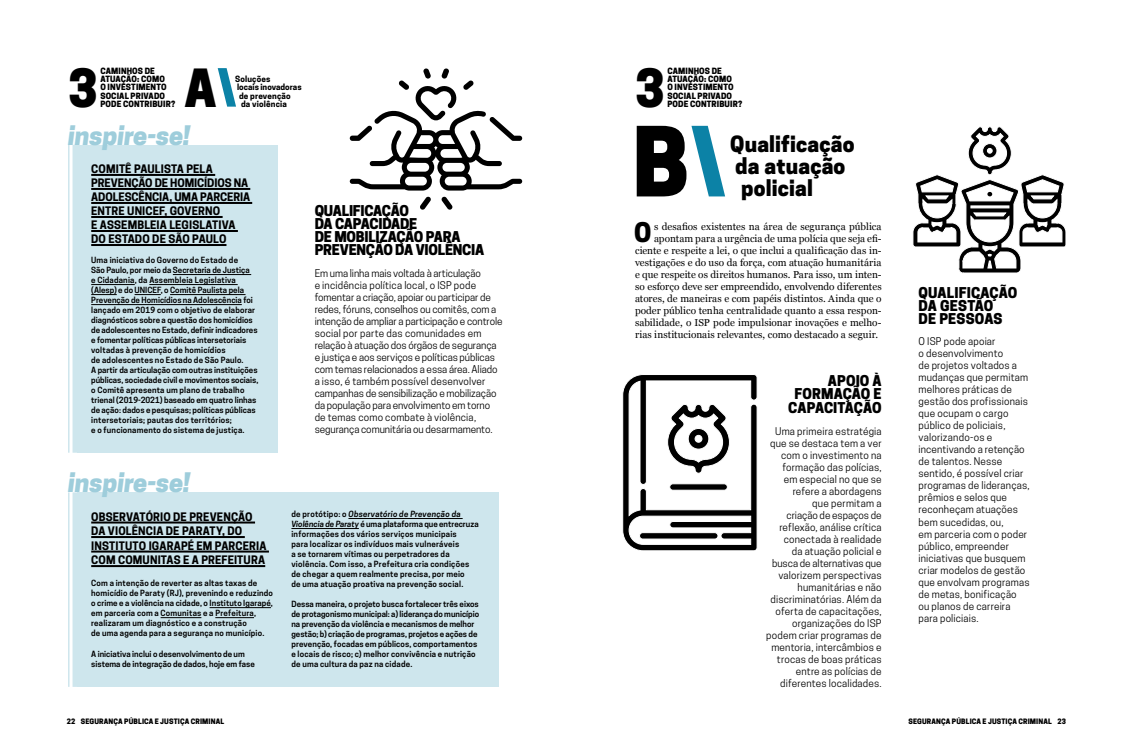
<style>
.page{position:relative;width:1134px;height:755px;background:#fff}
.page>*{position:absolute;margin:0;border:0;box-sizing:border-box;transform-origin:0 0}
.t1{font:800 90.4px "Cooper Hewitt";color:#000}
.t2{font:800 49.3px "Cooper Hewitt";color:#000}
.t3{font:800 25.4px "Cooper Hewitt";color:#000}
.t4{font:italic 800 25.3px "Cooper Hewitt";letter-spacing:-.01em;color:#9ecddb}
.t5{font:800 21px/22px "Cooper Hewitt";letter-spacing:.01em;color:#000}
.t6{font:800 14px/13px "Cooper Hewitt";letter-spacing:-.01em;color:#000;text-align:right}
.t7{font:800 14px/13px "Cooper Hewitt";letter-spacing:.01em;color:#000}
.t8{font:700 11px/14px "Cooper Hewitt";letter-spacing:.01em;color:#000}
.t9{font:10px/12px "Cooper Hewitt";letter-spacing:.015em;color:#000}
.t10{font:10px/12px "Cooper Hewitt";letter-spacing:-.005em;color:#000}
.t11{font:10px "Georgia";letter-spacing:.005em;color:#000}
.t12{font:800 8.1px/8.1px "Cooper Hewitt";letter-spacing:.015em;color:#000}
.t13{font:700 8.1px/8.1px "Cooper Hewitt";letter-spacing:.02em;color:#000}
.t14{font:600 8px/10px "Cooper Hewitt";letter-spacing:.015em;color:#000}
.t15{font:800 7px "Cooper Hewitt";letter-spacing:.02em;color:#000}
.s1{font-style:italic}
</style>
<div class="page">
<hr style="left:73px;top:145px;width:4px;height:307px;background:#cee6ed">
<hr style="left:68px;top:145px;width:2px;height:307px;background:#cee6ed">
<div style="left:77px;top:145px;width:201px;height:307px;background:#cee6ed"></div>
<hr style="left:73px;top:492px;width:4px;height:194px;background:#cee6ed">
<hr style="left:68px;top:492px;width:2px;height:194px;background:#cee6ed">
<div style="left:77px;top:492px;width:422px;height:194px;background:#cee6ed"></div>
<svg style="left:913px;top:126px;width:153px;height:147px"></svg>
<svg style="left:622px;top:374px;width:135px;height:177px"></svg>
<svg style="left:350px;top:68px;width:172px;height:122px"></svg>
<svg style="left:420px;top:196px;width:11px;height:13px"></svg>
<svg style="left:441px;top:196px;width:12px;height:13px"></svg>
<svg style="left:218px;top:68px;width:18px;height:39px"></svg>
<hr style="left:91px;top:174px;width:124px;height:2px;background:#000">
<hr style="left:91px;top:188px;width:159px;height:2px;background:#000">
<hr style="left:91px;top:202px;width:161px;height:2px;background:#000">
<hr style="left:91px;top:216px;width:132px;height:2px;background:#000">
<hr style="left:91px;top:230px;width:147px;height:2px;background:#000">
<hr style="left:91px;top:244px;width:135px;height:2px;background:#000">
<hr style="left:173px;top:274px;width:78px;height:1px;background:#000">
<hr style="left:91px;top:284px;width:44px;height:1px;background:#000">
<hr style="left:149px;top:284px;width:89px;height:1px;background:#000">
<svg style="left:91px;top:294px;width:26px;height:1px"></svg>
<svg style="left:135px;top:294px;width:26px;height:1px"></svg>
<hr style="left:170px;top:294px;width:76px;height:1px;background:#000">
<hr style="left:91px;top:304px;width:151px;height:1px;background:#000">
<hr style="left:91px;top:521px;width:164px;height:2px;background:#000">
<hr style="left:91px;top:535px;width:154px;height:2px;background:#000">
<hr style="left:91px;top:550px;width:178px;height:2px;background:#000">
<hr style="left:91px;top:564px;width:174px;height:2px;background:#000">
<hr style="left:210px;top:606px;width:61px;height:1px;background:#000">
<hr style="left:161px;top:616px;width:40px;height:1px;background:#000">
<hr style="left:215px;top:616px;width:39px;height:1px;background:#000">
<hr style="left:348px;top:517px;width:115px;height:1px;background:#000">
<hr style="left:291px;top:527px;width:68px;height:1px;background:#000">
<svg style="left:691px;top:126px;width:34px;height:70px"></svg>
<h2 class="t2" style="left:68px;top:59px;width:31px">3</h2>
<p class="t12" style="left:100px;top:67px;width:68px">CAMINHOS DE<br>ATUAÇÃO: COMO<br>O INVESTIMENTO<br>SOCIAL PRIVADO</p>
<p class="t12" style="left:100px;top:99px;width:76px">PODE CONTRIBUIR?</p>
<h2 class="t2" style="left:184px;top:59px;width:34px">A</h2>
<h3 class="t4" style="left:68px;top:120px;width:124px">inspire-se!</h3>
<p class="t13" style="left:235px;top:75px;width:68px">Soluções<br>locais inovadoras de prevenção</p>
<p class="t13" style="left:241px;top:99px;width:47px">da violência</p>
<h3 class="t8" style="left:91px;top:162px;width:160px">COMITÊ PAULISTA PELA<br>PREVENÇÃO DE HOMICÍDIOS NA<br>ADOLESCÊNCIA, UMA PARCERIA<br>ENTRE UNICEF, GOVERNO<br>E ASSEMBLEIA LEGISLATIVA<br>DO ESTADO DE SÃO PAULO</h3>
<p class="t14" style="left:91px;top:255px;width:169px">Uma iniciativa do Governo do Estado de<br>São Paulo, por meio da Secretaria de Justiça<br>e Cidadania, da Assembleia Legislativa (Alesp) e do UNICEF, o Comitê Paulista pela Prevenção de Homicídios na Adolescência foi lançado em 2019 com o objetivo de elaborar diagnósticos sobre a questão dos homicídios de adolescentes no Estado, definir indicadores e fomentar políticas públicas intersetoriais voltadas à prevenção de homicídios<br>de adolescentes no Estado de São Paulo.<br>A partir da articulação com outras instituições públicas, sociedade civil e movimentos sociais, o Comitê apresenta um plano de trabalho trienal (2019-2021) baseado em quatro linhas de ação: dados e pesquisas; políticas públicas intersetoriais; pautas dos territórios;<br>e o funcionamento do sistema de justiça.</p>
<h3 class="t6" style="left:315px;top:204px;width:171px;text-align:left">QUALIFICAÇÃO<br>DA CAPACIDADE<br>DE MOBILIZAÇÃO PARA<br>PREVENÇÃO DA VIOLÊNCIA</h3>
<p class="t10" style="left:315px;top:267px;width:189px">Em uma linha mais voltada à articulação<br>e incidência política local, o ISP pode fomentar a criação, apoiar ou participar de redes, fóruns, conselhos ou comitês, com a intenção de ampliar a participação e controle social por parte das comunidades em relação à atuação dos órgãos de segurança e justiça e aos serviços e políticas públicas com temas relacionados a essa área. Aliado a isso, é também possível desenvolver campanhas de sensibilização e mobilização da população para envolvimento em torno de temas como combate à violência, segurança comunitária ou desarmamento.</p>
<h3 class="t4" style="left:68px;top:467px;width:124px">inspire-se!</h3>
<h3 class="t8" style="left:91px;top:509px;width:177px;line-height:14.5px">OBSERVATÓRIO DE PREVENÇÃO<br>DA VIOLÊNCIA DE PARATY, DO<br>INSTITUTO IGARAPÉ EM PARCERIA<br>COM COMUNITAS E A PREFEITURA</h3>
<p class="t14" style="left:91px;top:577px;width:183px">Com a intenção de reverter as altas taxas de homicídio de Paraty (RJ), prevenindo e reduzindo o crime e a violência na cidade, o Instituto Igarapé, em parceria com a Comunitas e a Prefeitura, realizaram um diagnóstico e a construção<br>de uma agenda para a segurança no município.</p>
<p class="t14" style="left:91px;top:648px;width:165px">A iniciativa inclui o desenvolvimento de um sistema de integração de dados, hoje em fase</p>
<p class="t14" style="left:291px;top:508px;width:189px">de protótipo: o <span class="s1">Observatório de Prevenção da Violência de Paraty</span> é uma plataforma que entrecruza informações dos vários serviços municipais<br>para localizar os indivíduos mais vulneráveis<br>a se tornarem vítimas ou perpetradores da violência. Com isso, a Prefeitura cria condições de chegar a quem realmente precisa, por meio<br>de uma atuação proativa na prevenção social.</p>
<p class="t14" style="left:291px;top:598px;width:189px">Dessa maneira, o projeto busca fortalecer três eixos de protagonismo municipal: a) liderança do município na prevenção da violência e mecanismos de melhor gestão; b) criação de programas, projetos e ações de prevenção, focadas em públicos, comportamentos e locais de risco; c) melhor convivência e nutrição de uma cultura da paz na cidade.</p>
<h2 class="t2" style="left:635px;top:59px;width:31px">3</h2>
<p class="t12" style="left:667px;top:67px;width:68px">CAMINHOS DE<br>ATUAÇÃO: COMO<br>O INVESTIMENTO<br>SOCIAL PRIVADO</p>
<p class="t12" style="left:667px;top:99px;width:76px">PODE CONTRIBUIR?</p>
<h1 class="t1" style="left:632px;top:109px;width:60px">B</h1>
<h3 class="t5" style="left:730px;top:133px;width:126px">Qualificação da atuação policial</h3>
<h3 class="t3" style="left:634px;top:217px;width:19px">O</h3>
<p class="t11" style="left:654px;top:219px;width:229px">s desafios existentes na área de segurança pública</p>
<p class="t11" style="left:654px;top:231px;width:229px">apontam para a urgência de uma polícia que seja efi-</p>
<p class="t11" style="left:635px;top:243px;width:248px">ciente e respeite a lei, o que inclui a qualificação das in-</p>
<p class="t11" style="left:635px;top:255px;width:248px">vestigações e do uso da força, com atuação humanitária</p>
<p class="t11" style="left:635px;top:267px;width:248px">e que respeite os direitos humanos. Para isso, um inten-</p>
<p class="t11" style="left:635px;top:279px;width:248px">so esforço deve ser empreendido, envolvendo diferentes</p>
<p class="t11" style="left:635px;top:291px;width:248px">atores, de maneiras e com papéis distintos. Ainda que o</p>
<p class="t11" style="left:635px;top:303px;width:248px">poder público tenha centralidade quanto a essa respon-</p>
<p class="t11" style="left:635px;top:315px;width:248px">sabilidade, o ISP pode impulsionar inovações e melho-</p>
<p class="t11" style="left:635px;top:327px;width:245px">rias institucionais relevantes, como destacado a seguir.</p>
<h3 class="t6" style="left:788px;top:374px;width:95px">APOIO À<br>FORMAÇÃO E<br>CAPACITAÇÃO</h3>
<p class="t9" style="left:766px;top:424px;width:117px;text-align:right">Uma primeira estratégia que se destaca tem a ver com o investimento na formação das polícias, em especial no que se refere a abordagens<br>que permitam a<br>criação de espaços de reflexão, análise crítica conectada à realidade<br>da atuação policial e busca de alternativas que valorizem perspectivas humanitárias e não discriminatórias. Além da oferta de capacitações, organizações do ISP podem criar programas de mentoria, intercâmbios e trocas de boas práticas entre as polícias de diferentes localidades.</p>
<h3 class="t7" style="left:918px;top:285px;width:100px">QUALIFICAÇÃO<br>DA GESTÃO<br>DE PESSOAS</h3>
<p class="t9" style="left:918px;top:335px;width:113px">O ISP pode apoiar<br>o desenvolvimento<br>de projetos voltados a mudanças que permitam melhores práticas de gestão dos profissionais que ocupam o cargo público de policiais, valorizando-os e incentivando a retenção de talentos. Nesse sentido, é possível criar programas de lideranças, prêmios e selos que reconheçam atuações bem sucedidas, ou,<br>em parceria com o poder público, empreender iniciativas que busquem criar modelos de gestão que envolvam programas de metas, bonificação ou planos de carreira para policiais.</p>
<p class="t15" style="left:67px;top:716px;width:159px">22 SEGURANÇA PÚBLICA E JUSTIÇA CRIMINAL</p>
<p class="t15" style="left:908px;top:716px;width:159px">SEGURANÇA PÚBLICA E JUSTIÇA CRIMINAL 23</p>
</div>
